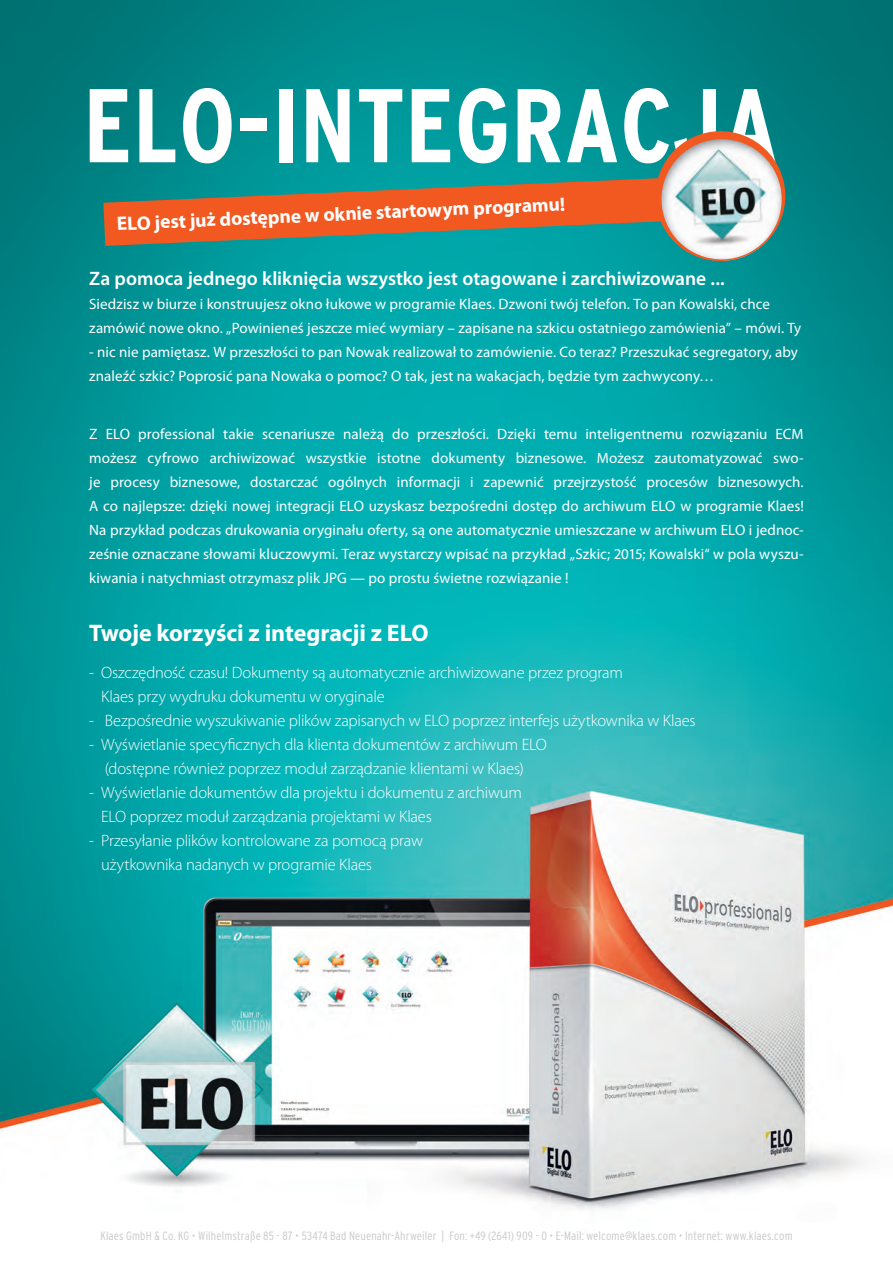
<style>
.page{position:relative;width:893px;height:1263px;background:#fff}
.page>*{position:absolute;margin:0;border:0;box-sizing:border-box;transform-origin:0 0}
.t1{font:700 condensed 104.4px "Interstate";color:#fff}
.t2{font:700 24px "Myriad Pro";letter-spacing:-.005em;color:#fff}
.t3{font:600 19.5px "Myriad Pro";color:#fff}
.t4{font:700 19.5px "Myriad Pro";color:#fff}
.t5{font:300 16.5px/24px "Myriad Pro";letter-spacing:-.01em;color:#fff}
.t6{font:15px/24px "Myriad Pro";letter-spacing:.005em;color:#fff}
.t7{font:300 condensed 12px "Interstate";letter-spacing:.015em;color:#c7c8ca}
</style>
<div class="page">
<img style="left:0;top:0;width:893px;height:1210px">
<svg style="left:103px;top:124px;width:690px;height:144px;background:#558e81"></svg>
<h1 class="t1" style="left:83px;top:67px;width:697px">ELO-INTEGRACJA</h1>
<h3 class="t4" style="left:116px;top:215px;width:450px;rotate:-3deg">ELO jest już dostępne w oknie startowym programu!</h3>
<h3 class="t3" style="left:89px;top:268px;width:637px">Za pomoca jednego kliknięcia wszystko jest otagowane i zarchiwizowane ...</h3>
<p class="t6" style="left:89px;top:293px;width:713px">Siedzisz w biurze i konstruujesz okno łukowe w programie Klaes. Dzwoni twój telefon. To pan Kowalski, chce zamówić nowe okno. „Powinieneś jeszcze mieć wymiary – zapisane na szkicu ostatniego zamówienia” – mówi. Ty</p>
<p class="t6" style="left:89px;top:341px;width:710px">- nic nie pamiętasz. W przeszłości to pan Nowak realizował to zamówienie. Co teraz? Przeszukać segregatory, aby znaleźć szkic? Poprosić pana Nowaka o pomoc? O tak, jest na wakacjach, będzie tym zachwycony…</p>
<p class="t6" style="left:89px;top:423px;width:716px;text-align:justify">Z ELO professional takie scenariusze należą do przeszłości. Dzięki temu inteligentnemu rozwiązaniu ECM możesz cyfrowo archiwizować wszystkie istotne dokumenty biznesowe. Możesz zautomatyzować swo&shy;je procesy biznesowe, dostarczać ogólnych informacji i zapewnić przejrzystość procesów biznesowych.<br>A co najlepsze: dzięki nowej integracji ELO uzyskasz bezpośredni dostęp do archiwum ELO w programie Klaes!<br>Na przykład podczas drukowania oryginału oferty, są one automatycznie umieszczane w archiwum ELO i jednoc&shy;ześnie oznaczane słowami kluczowymi. Teraz wystarczy wpisać na przykład „Szkic; 2015; Kowalski“ w pola wyszu&shy;kiwania i natychmiast otrzymasz plik JPG — po prostu świetne rozwiązanie !</p>
<h2 class="t2" style="left:89px;top:620px;width:341px">Twoje korzyści z integracji z ELO</h2>
<p class="t5" style="left:101px;top:661px;width:523px;text-indent:-12px">- Oszczędność czasu! Dokumenty są automatycznie archiwizowane przez program<br>Klaes przy wydruku dokumentu w oryginale</p>
<p class="t5" style="left:89px;top:709px;width:608px">- Bezpośrednie wyszukiwanie plików zapisanych w ELO poprzez interfejs użytkownika w Klaes</p>
<p class="t5" style="left:89px;top:733px;width:459px;text-align:center">- Wyświetlanie specyficznych dla klienta dokumentów z archiwum ELO (dostępne również poprzez moduł zarządzanie klientami w Klaes)</p>
<p class="t5" style="left:101px;top:781px;width:422px;text-indent:-12px">- Wyświetlanie dokumentów dla projektu i dokumentu z archiwum<br>ELO poprzez moduł zarządzania projektami w Klaes</p>
<p class="t5" style="left:101px;top:829px;width:323px;text-indent:-12px">- Przesyłanie plików kontrolowane za pomocą praw użytkownika nadanych w programie Klaes</p>
<p class="t7" style="left:100px;top:1229px;width:694px">Klaes GmbH &amp; Co. KG • Wilhelmstraße 85 - 87 • 53474 Bad Neuenahr-Ahrweiler | Fon: +49 (2641) 909 - 0 • E-Mail: welcome@klaes.com • Internet: www.klaes.com</p>
</div>
